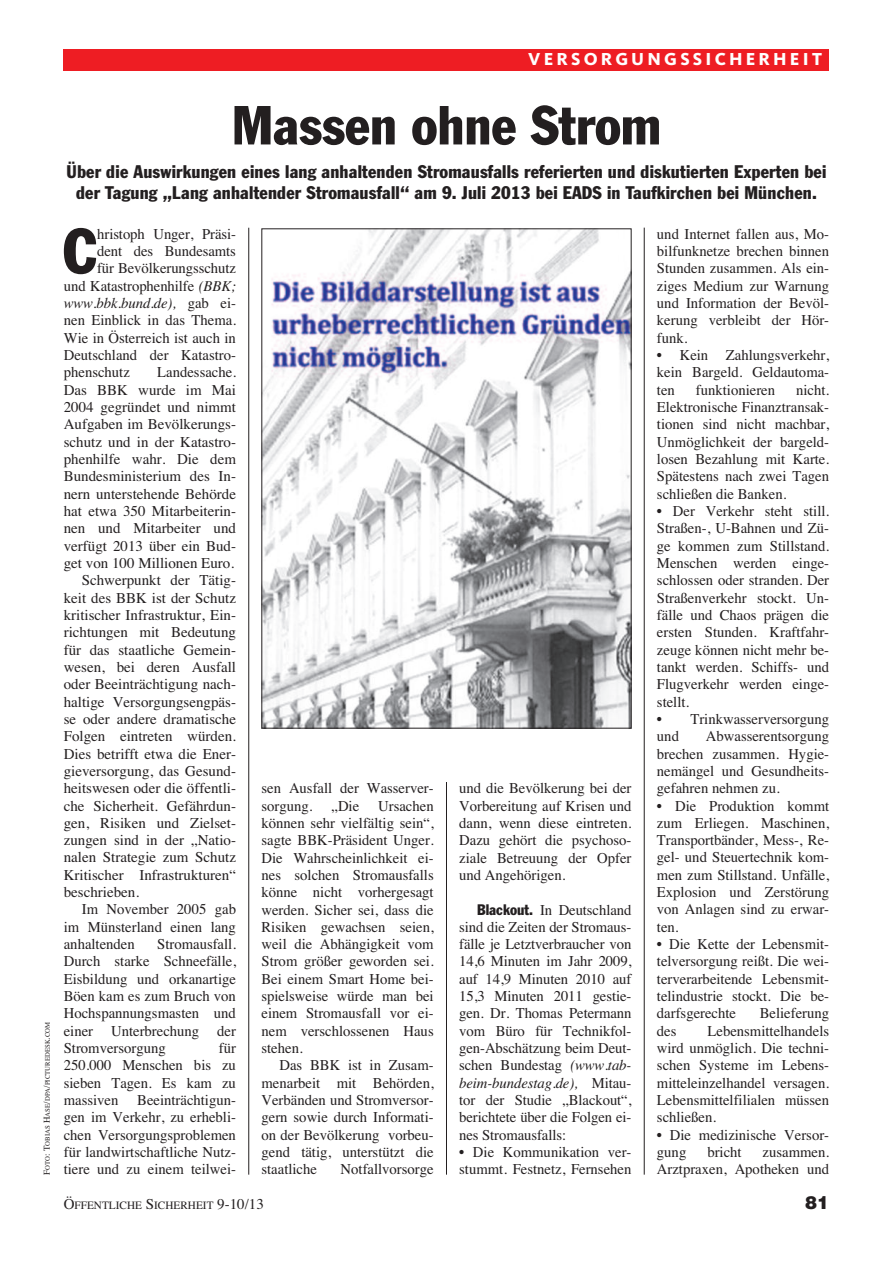
<style>
.page{position:relative;width:893px;height:1263px;background:#fff}
.page>*{position:absolute;margin:0;border:0;box-sizing:border-box;transform-origin:0 0}
.t1{font:condensed 62.55px "Franklin Gothic";color:#231f20}
.t2{font:condensed 54px "Franklin Gothic";color:#231f20}
.t3{font:condensed 18px/21.6px "Franklin Gothic";letter-spacing:.01em;color:#231f20;text-align:center}
.t4{font:800 18px "Kievit";letter-spacing:.175em;color:#fff}
.t5{font:900 18px "Helvetica";color:#231f20}
.t6{font:15px/17.2px "Times";color:#231f20;text-align:justify}
.t7{font:italic 15px "Times";letter-spacing:-.005em;color:#231f20}
.t8{font:11.25px "Times";color:#231f20}
.t9{font:6.75px "Times";color:#231f20}
.s1{font-size:9px}
.s2{font-style:italic}
.s3{font-style:normal}
.s4{font-family:"Franklin Gothic";font-stretch:condensed}
.s5{font-size:15px}
</style>
<div class="page">
<hr style="left:644px;top:228px;width:1px;height:946px;background:#231f20">
<div style="left:64px;top:49px;width:765px;height:21px;background:#ee1d23"></div>
<hr style="left:248px;top:228px;width:1px;height:947px;background:#231f20">
<hr style="left:446px;top:782px;width:1px;height:393px;background:#231f20">
<img style="left:263px;top:230px;width:366px;height:496px">
<p class="t9" style="left:43px;top:1175px;width:154px;rotate:-90deg"><span class="s1">F</span>OTO<span class="s1">: T</span>OBIAS <span class="s1">H</span>ASE<span class="s1">/</span>DPA<span class="s1">/</span>PICTUREDESK<span class="s1">.</span>COM</p>
<p class="t4" style="left:528px;top:53px;width:295px">VERSORGUNGSSICHERHEIT</p>
<h2 class="t2" style="left:232px;top:106px;width:430px">Massen ohne Strom</h2>
<p class="t3" style="left:67px;top:162px;width:761px">Über die Auswirkungen eines lang anhaltenden Stromausfalls referierten und diskutierten Experten bei der Tagung „Lang anhaltender Stromausfall“ am 9. Juli 2013 bei EADS in Taufkirchen bei München.</p>
<h1 class="t1" style="left:63px;top:229px;width:36px">C</h1>
<p class="t6" style="left:97px;top:225px;width:140px">hristoph Unger, Präsi-</p>
<p class="t6" style="left:97px;top:242px;width:140px">dent des Bundesamts</p>
<p class="t6" style="left:97px;top:260px;width:140px">für Bevölkerungsschutz</p>
<p class="t6" style="left:64px;top:277px;width:174px">und Katastrophenhilfe <span class="s2">(BBK;</span></p>
<p class="t7" style="left:64px;top:294px;width:174px">www.bbk.bund.de), <span class="s3">gab ei-</span></p>
<p class="t6" style="left:64px;top:311px;width:174px">nen Einblick in das Thema.</p>
<p class="t6" style="left:64px;top:329px;width:174px">Wie in Österreich ist auch in</p>
<p class="t6" style="left:64px;top:346px;width:174px">Deutschland der Katastro-</p>
<p class="t6" style="left:64px;top:363px;width:68px">phenschutz</p>
<p class="t6" style="left:157px;top:363px;width:80px">Landessache.</p>
<p class="t6" style="left:64px;top:381px;width:174px">Das BBK wurde im Mai</p>
<p class="t6" style="left:64px;top:398px;width:174px">2004 gegründet und nimmt</p>
<p class="t6" style="left:64px;top:415px;width:174px">Aufgaben im Bevölkerungs-</p>
<p class="t6" style="left:64px;top:433px;width:174px">schutz und in der Katastro-</p>
<p class="t6" style="left:64px;top:450px;width:174px">phenhilfe wahr. Die dem</p>
<p class="t6" style="left:64px;top:467px;width:174px">Bundesministerium des In-</p>
<p class="t6" style="left:64px;top:485px;width:174px">nern unterstehende Behörde</p>
<p class="t6" style="left:64px;top:502px;width:174px">hat etwa 350 Mitarbeiterin-</p>
<p class="t6" style="left:64px;top:519px;width:174px">nen und Mitarbeiter und</p>
<p class="t6" style="left:64px;top:537px;width:174px">verfügt 2013 über ein Bud-</p>
<p class="t6" style="left:64px;top:554px;width:172px">get von 100 Millionen Euro.</p>
<p class="t6" style="left:82px;top:571px;width:156px">Schwerpunkt der Tätig-</p>
<p class="t6" style="left:64px;top:589px;width:174px">keit des BBK ist der Schutz</p>
<p class="t6" style="left:64px;top:606px;width:174px">kritischer Infrastruktur, Ein-</p>
<p class="t6" style="left:64px;top:623px;width:174px">richtungen mit Bedeutung</p>
<p class="t6" style="left:64px;top:641px;width:174px">für das staatliche Gemein-</p>
<p class="t6" style="left:64px;top:658px;width:174px">wesen, bei deren Ausfall</p>
<p class="t6" style="left:64px;top:675px;width:174px">oder Beeinträchtigung nach-</p>
<p class="t6" style="left:64px;top:693px;width:174px">haltige Versorgungsengpäs-</p>
<p class="t6" style="left:64px;top:710px;width:174px">se oder andere dramatische</p>
<p class="t6" style="left:64px;top:727px;width:174px">Folgen eintreten würden.</p>
<p class="t6" style="left:64px;top:745px;width:174px">Dies betrifft etwa die Ener-</p>
<p class="t6" style="left:64px;top:762px;width:174px">gieversorgung, das Gesund-</p>
<p class="t6" style="left:64px;top:779px;width:174px">heitswesen oder die öffentli-</p>
<p class="t6" style="left:64px;top:797px;width:174px">che Sicherheit. Gefährdun-</p>
<p class="t6" style="left:64px;top:814px;width:174px">gen, Risiken und Zielset-</p>
<p class="t6" style="left:64px;top:831px;width:174px">zungen sind in der „Natio-</p>
<p class="t6" style="left:64px;top:849px;width:174px">nalen Strategie zum Schutz</p>
<p class="t6" style="left:64px;top:866px;width:174px">Kritischer Infrastrukturen“</p>
<p class="t6" style="left:64px;top:883px;width:77px">beschrieben.</p>
<p class="t6" style="left:82px;top:901px;width:156px">Im November 2005 gab</p>
<p class="t6" style="left:64px;top:918px;width:174px">im Münsterland einen lang</p>
<p class="t6" style="left:64px;top:935px;width:73px">anhaltenden</p>
<p class="t6" style="left:64px;top:935px;width:174px;text-indent:93px">Stromausfall.<br>Durch starke Schneefälle, Eisbildung und orkanartige Böen kam es zum Bruch von Hochspannungsmasten und einer Unterbrechung der Stromversorgung</p>
<p class="t6" style="left:64px;top:1039px;width:174px;text-indent:155px">für 250.000 Menschen bis zu sieben Tagen. Es kam zu massiven Beeinträchtigun&shy;gen im Verkehr, zu erhebli&shy;chen Versorgungsproblemen für landwirtschaftliche Nutz&shy;tiere und zu einem teilwei-</p>
<p class="t6" style="left:261px;top:779px;width:174px">sen Ausfall der Wasserver&shy;sorgung.</p>
<p class="t6" style="left:261px;top:797px;width:174px;text-indent:117px">Ursachen können sehr vielfältig sein“, sagte BBK-Präsident Unger.<br>Die Wahrscheinlichkeit ei&shy;nes solchen Stromausfalls könne nicht vorhergesagt werden. Sicher sei, dass die Risiken gewachsen seien, weil die Abhängigkeit vom Strom größer geworden sei.<br>Bei einem Smart Home bei&shy;spielsweise würde man bei einem Stromausfall vor ei&shy;nem verschlossenen Haus stehen.</p>
<p class="t6" style="left:261px;top:1056px;width:174px;text-indent:18px">Das BBK ist in Zusam&shy;menarbeit mit Behörden, Verbänden und Stromversor&shy;gern sowie durch Informati&shy;on der Bevölkerung vorbeu&shy;gend tätig, unterstützt die staatliche</p>
<p class="t6" style="left:331px;top:797px;width:29px">„Die</p>
<p class="t6" style="left:341px;top:1160px;width:95px">Notfallvorsorge</p>
<p class="t6" style="left:459px;top:779px;width:174px">und die Bevölkerung bei der Vorbereitung auf Krisen und dann, wenn diese eintreten.<br>Dazu gehört die psychoso&shy;ziale Betreuung der Opfer und Angehörigen.</p>
<p class="t6" style="left:459px;top:901px;width:174px;text-indent:18px"><span class="s4">Blackout.</span> In Deutschland sind die Zeiten der Stromaus&shy;fälle je Letztverbraucher von 14,6 Minuten im Jahr 2009, auf 14,9 Minuten 2010 auf 15,3 Minuten 2011 gestie&shy;gen. Dr. Thomas Petermann vom Büro für Technikfol&shy;gen-Abschätzung beim Deut&shy;schen Bundestag <span class="s2">(www.tab&shy;beim-bundestag.de),</span> Mitau&shy;tor der Studie „Blackout“, berichtete über die Folgen ei&shy;nes Stromausfalls:</p>
<p class="t6" style="left:459px;top:1143px;width:174px">• Die Kommunikation ver&shy;stummt. Festnetz, Fernsehen</p>
<p class="t6" style="left:657px;top:225px;width:174px">und Internet fallen aus, Mo&shy;bilfunknetze brechen binnen Stunden zusammen. Als ein&shy;ziges Medium zur Warnung und Information der Bevöl&shy;kerung verbleibt der Hör&shy;funk.</p>
<p class="t6" style="left:657px;top:346px;width:174px">• Kein Zahlungsverkehr, kein Bargeld. Geldautoma&shy;ten</p>
<p class="t6" style="left:696px;top:381px;width:81px">funktionieren</p>
<p class="t6" style="left:657px;top:381px;width:174px;text-indent:139px">nicht.<br>Elektronische Finanztransak&shy;tionen sind nicht machbar, Unmöglichkeit der bargeld&shy;losen Bezahlung mit Karte.<br>Spätestens nach zwei Tagen schließen die Banken.</p>
<p class="t6" style="left:657px;top:502px;width:174px">• Der Verkehr steht still.<br>Straßen-, U-Bahnen und Zü&shy;ge kommen zum Stillstand.<br>Menschen werden einge&shy;schlossen oder stranden. Der Straßenverkehr stockt. Un&shy;fälle und Chaos prägen die ersten Stunden. Kraftfahr&shy;zeuge können nicht mehr be&shy;tankt werden. Schiffs- und Flugverkehr werden einge&shy;stellt.</p>
<p class="t6" style="left:657px;top:710px;width:174px">• Trinkwasserversorgung und</p>
<p class="t6" style="left:657px;top:727px;width:174px;text-indent:49px">Abwasserentsorgung brechen zusammen. Hygie&shy;nemängel und Gesundheits&shy;gefahren nehmen zu.</p>
<p class="t6" style="left:657px;top:797px;width:174px">• Die Produktion kommt zum Erliegen. Maschinen, Transportbänder, Mess-, Re&shy;gel- und Steuertechnik kom&shy;men zum Stillstand. Unfälle, Explosion und Zerstörung von Anlagen sind zu erwar&shy;ten.</p>
<p class="t6" style="left:657px;top:935px;width:174px">• Die Kette der Lebensmit&shy;telversorgung reißt. Die wei&shy;terverarbeitende Lebensmit&shy;telindustrie stockt. Die be&shy;darfsgerechte</p>
<p class="t6" style="left:760px;top:1004px;width:71px">Belieferung</p>
<p class="t6" style="left:657px;top:1022px;width:174px;text-indent:51px">Lebensmittelhandels wird unmöglich. Die techni&shy;schen Systeme im Lebens&shy;mitteleinzelhandel versagen.<br>Lebensmittelfilialen müssen schließen.</p>
<p class="t6" style="left:657px;top:1126px;width:174px">• Die medizinische Versor&shy;gung</p>
<p class="t6" style="left:657px;top:1022px;width:21px">des</p>
<p class="t6" style="left:707px;top:1143px;width:36px">bricht</p>
<p class="t6" style="left:657px;top:1143px;width:174px;text-align:right">zusammen.<br>Arztpraxen, Apotheken und</p>
<p class="t8" style="left:64px;top:1198px;width:202px"><span class="s5">Ö</span>FFENTLICHE <span class="s5">S</span>ICHERHEIT <span class="s5">9-10/13</span></p>
<p class="t5" style="left:805px;top:1192px;width:26px">81</p>
</div>
